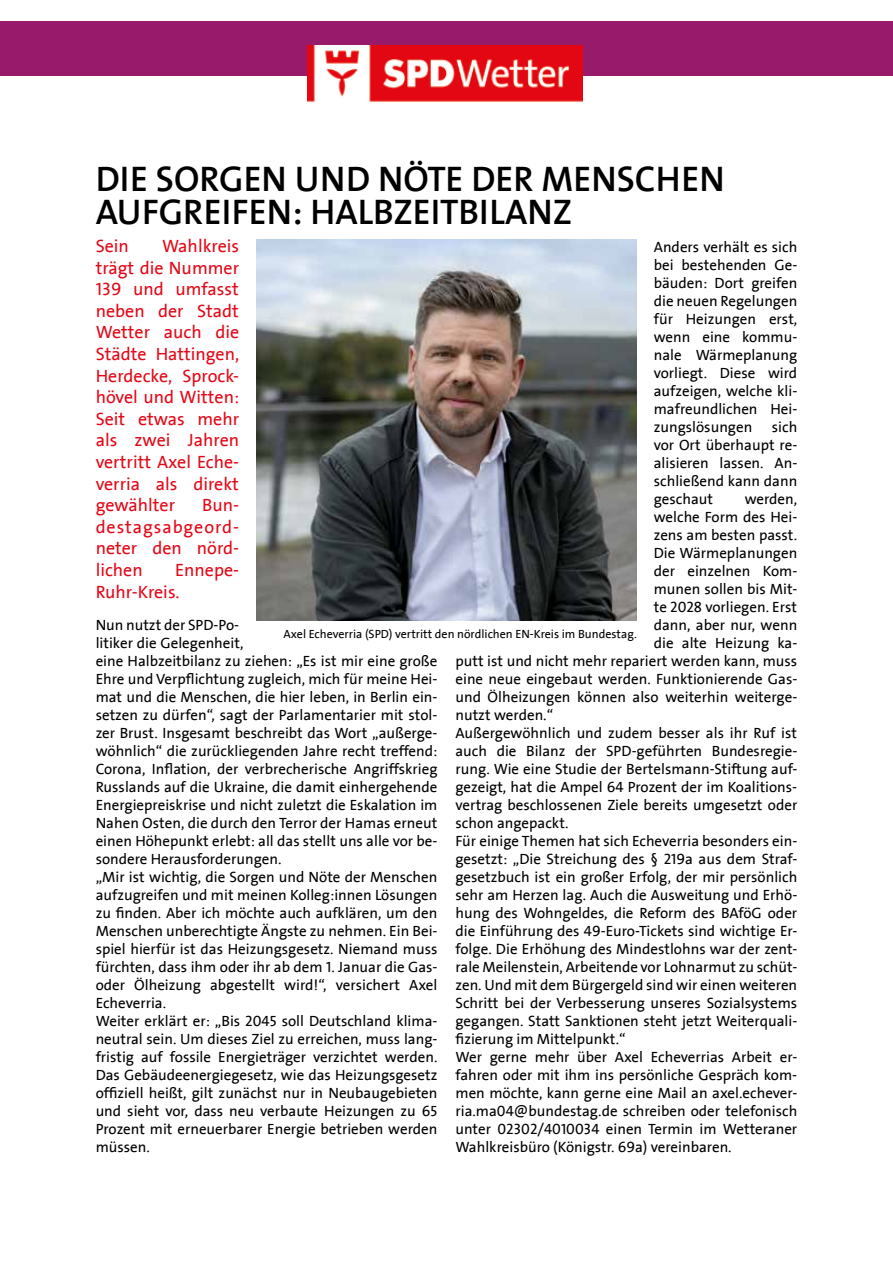
<style>
.page{position:relative;width:893px;height:1263px;background:#fff}
.page>*{position:absolute;margin:0;border:0;box-sizing:border-box;transform-origin:0 0}
.t1{font:700 36px/33px "SPD2002 The Sans";color:#000}
.t2{font:18px/21.6px "SPD2002 The Sans";color:#e30918;text-align:justify}
.t3{font:15px/18px "SPD2002 The Sans";color:#000;text-align:justify}
.t4{font:12px "SPD2002 The Sans";color:#000}
</style>
<div class="page">
<div style="left:0;top:21px;width:893px;height:55px;background:#981a6a"></div>
<img style="left:307px;top:46px;width:276px;height:56px">
<img style="left:256px;top:240px;width:381px;height:381px">
<h1 class="t1" style="left:96px;top:164px;width:631px">DIE SORGEN UND NÖTE DER MENSCHEN<br>AUFGREIFEN: HALBZEITBILANZ</h1>
<p class="t2" style="left:96px;top:236px;width:35px">Sein</p>
<p class="t2" style="left:96px;top:236px;width:145px;text-indent:66px">Wahlkreis trägt die Nummer 139 und umfasst neben der Stadt Wetter auch die Städte Hattingen, Herdecke, Sprock&shy;hövel und Witten:<br>Seit etwas mehr als zwei Jahren vertritt Axel Eche&shy;verria als direkt gewählter</p>
<p class="t3" style="left:654px;top:238px;width:145px">Anders verhält es sich bei bestehenden Ge&shy;bäuden: Dort greifen die neuen Regelungen für Heizungen erst, wenn eine kommu&shy;nale Wärmeplanung vorliegt. Diese wird aufzeigen, welche kli&shy;mafreundlichen Hei&shy;zungslösungen</p>
<p class="t3" style="left:654px;top:418px;width:145px;text-indent:118px">sich vor Ort überhaupt re&shy;alisieren lassen. An&shy;schließend kann dann geschaut</p>
<p class="t3" style="left:745px;top:490px;width:54px">werden,</p>
<p class="t3" style="left:654px;top:508px;width:145px">welche Form des Hei-</p>
<p class="t3" style="left:654px;top:526px;width:145px">zens am besten passt.</p>
<p class="t3" style="left:654px;top:544px;width:145px">Die Wärmeplanungen</p>
<p class="t3" style="left:654px;top:562px;width:145px">der einzelnen Kom-</p>
<p class="t3" style="left:654px;top:580px;width:145px">munen sollen bis Mit-</p>
<p class="t3" style="left:654px;top:598px;width:145px">te 2028 vorliegen. Erst</p>
<p class="t3" style="left:654px;top:616px;width:145px">dann, aber nur, wenn</p>
<p class="t3" style="left:654px;top:634px;width:145px">die alte Heizung ka-</p>
<p class="t3" style="left:455px;top:652px;width:343px">putt ist und nicht mehr repariert werden kann, muss</p>
<p class="t3" style="left:455px;top:670px;width:343px">eine neue eingebaut werden. Funktionierende Gas-</p>
<p class="t3" style="left:455px;top:688px;width:343px">und Ölheizungen können also weiterhin weiterge-</p>
<p class="t3" style="left:455px;top:706px;width:99px">nutzt werden.“</p>
<p class="t3" style="left:455px;top:724px;width:343px">Außergewöhnlich und zudem besser als ihr Ruf ist</p>
<p class="t3" style="left:455px;top:742px;width:343px">auch die Bilanz der SPD-geführten Bundesregie-</p>
<p class="t3" style="left:455px;top:760px;width:343px">rung. Wie eine Studie der Bertelsmann-Stiftung auf-</p>
<p class="t3" style="left:455px;top:778px;width:343px">gezeigt, hat die Ampel 64 Prozent der im Koalitions-</p>
<p class="t3" style="left:455px;top:796px;width:343px">vertrag beschlossenen Ziele bereits umgesetzt oder</p>
<p class="t3" style="left:455px;top:814px;width:115px">schon angepackt.</p>
<p class="t3" style="left:455px;top:832px;width:343px">Für einige Themen hat sich Echeverria besonders ein-</p>
<p class="t3" style="left:455px;top:850px;width:343px">gesetzt: „Die Streichung des § 219a aus dem Straf-</p>
<p class="t3" style="left:455px;top:868px;width:343px">gesetzbuch ist ein großer Erfolg, der mir persönlich</p>
<p class="t3" style="left:455px;top:886px;width:343px">sehr am Herzen lag. Auch die Ausweitung und Erhö-</p>
<p class="t3" style="left:455px;top:904px;width:343px">hung des Wohngeldes, die Reform des BAföG oder</p>
<p class="t3" style="left:455px;top:922px;width:343px">die Einführung des 49-Euro-Tickets sind wichtige Er-</p>
<p class="t3" style="left:455px;top:940px;width:343px">folge. Die Erhöhung des Mindestlohns war der zent-</p>
<p class="t3" style="left:455px;top:958px;width:343px">rale Meilenstein, Arbeitende vor Lohnarmut zu schüt-</p>
<p class="t3" style="left:455px;top:976px;width:343px">zen. Und mit dem Bürgergeld sind wir einen weiteren</p>
<p class="t3" style="left:455px;top:994px;width:343px">Schritt bei der Verbesserung unseres Sozialsystems</p>
<p class="t3" style="left:455px;top:1012px;width:343px">gegangen. Statt Sanktionen steht jetzt Weiterquali-</p>
<p class="t3" style="left:455px;top:1030px;width:172px">fizierung im Mittelpunkt.“</p>
<p class="t3" style="left:455px;top:1048px;width:343px">Wer gerne mehr über Axel Echeverrias Arbeit er-</p>
<p class="t3" style="left:455px;top:1066px;width:343px">fahren oder mit ihm ins persönliche Gespräch kom-</p>
<p class="t3" style="left:455px;top:1084px;width:343px">men möchte, kann gerne eine Mail an axel.echever-</p>
<p class="t3" style="left:455px;top:1102px;width:343px">ria.ma04@bundestag.de schreiben oder telefonisch</p>
<p class="t3" style="left:455px;top:1120px;width:343px">unter 02302/4010034 einen Termin im Wetteraner</p>
<p class="t3" style="left:455px;top:1138px;width:278px">Wahlkreisbüro (Königstr. 69a) vereinbaren.</p>
<p class="t2" style="left:96px;top:495px;width:145px;text-indent:107px">Bun&shy;destagsabgeord&shy;neter den nörd&shy;lichen</p>
<p class="t2" style="left:96px;top:560px;width:145px;text-indent:80px">Ennepe-<br>Ruhr-Kreis.</p>
<p class="t3" style="left:96px;top:616px;width:343px;text-align:left">Nun nutzt der SPD-Po-<br>litiker die Gelegenheit,<br>eine Halbzeitbilanz zu ziehen: „Es ist mir eine große Ehre und Verpflichtung zugleich, mich für meine Hei&shy;mat und die Menschen, die hier leben, in Berlin ein&shy;setzen zu dürfen“, sagt der Parlamentarier mit stol&shy;zer Brust. Insgesamt beschreibt das Wort „außerge&shy;wöhnlich“ die zurückliegenden Jahre recht treffend:<br>Corona, Inflation, der verbrecherische Angriffskrieg Russlands auf die Ukraine, die damit einhergehende Energiepreiskrise und nicht zuletzt die Eskalation im Nahen Osten, die durch den Terror der Hamas erneut einen Höhepunkt erlebt: all das stellt uns alle vor be&shy;sondere Herausforderungen.<br>„Mir ist wichtig, die Sorgen und Nöte der Menschen aufzugreifen und mit meinen Kolleg:innen Lösungen zu finden. Aber ich möchte auch aufklären, um den Menschen unberechtigte Ängste zu nehmen. Ein Bei&shy;spiel hierfür ist das Heizungsgesetz. Niemand muss fürchten, dass ihm oder ihr ab dem 1. Januar die Gas&shy;oder Ölheizung abgestellt wird!“, versichert Axel Echeverria.<br>Weiter erklärt er: „Bis 2045 soll Deutschland klima&shy;neutral sein. Um dieses Ziel zu erreichen, muss lang&shy;fristig auf fossile Energieträger verzichtet werden.<br>Das Gebäudeenergiegesetz, wie das Heizungsgesetz offiziell heißt, gilt zunächst nur in Neubaugebieten und sieht vor, dass neu verbaute Heizungen zu 65<br>Prozent mit erneuerbarer Energie betrieben werden müssen.</p>
<p class="t4" style="left:284px;top:628px;width:355px">Axel Echeverria (SPD) vertritt den nördlichen EN-Kreis im Bundestag.</p>
</div>
